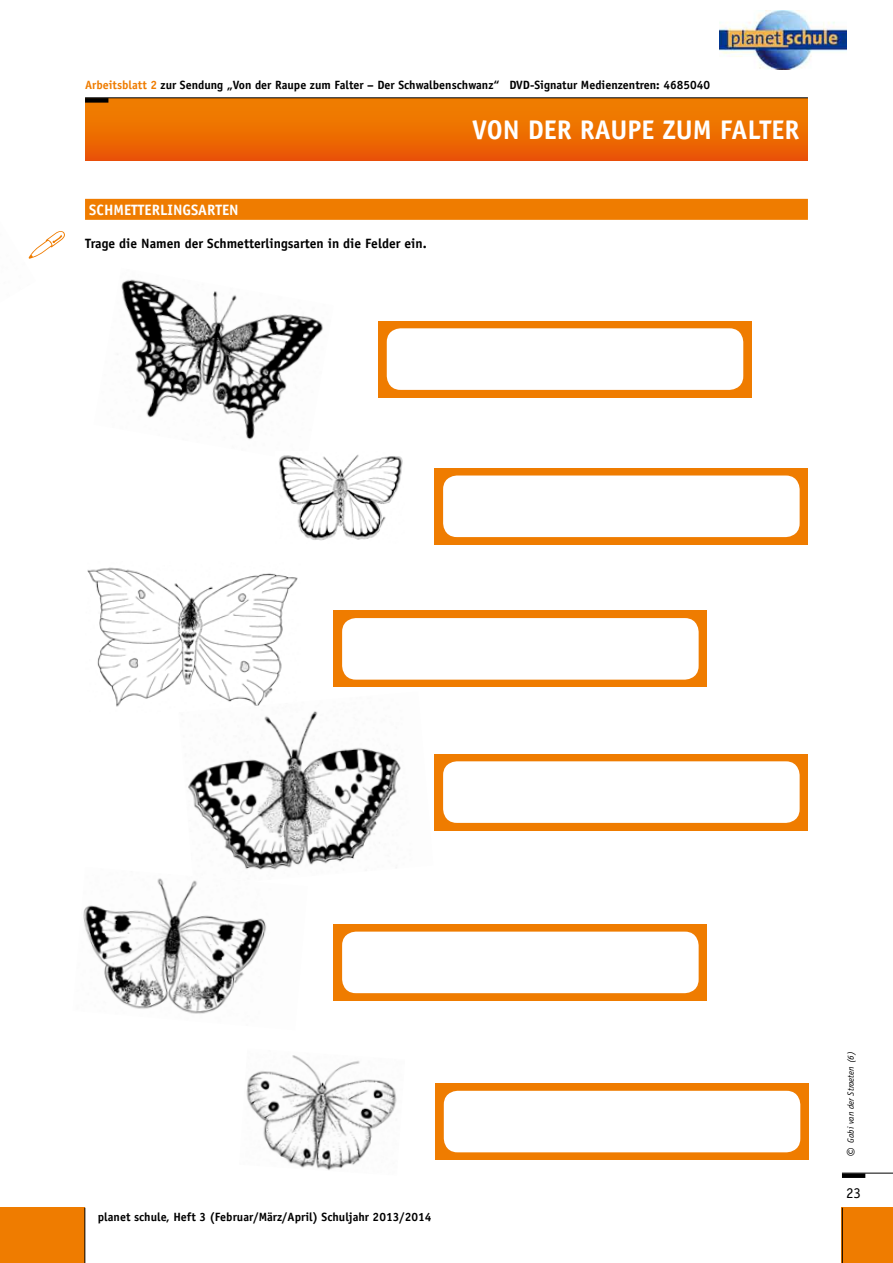
<style>
.page{position:relative;width:893px;height:1263px;background:#fff}
.page>*{position:absolute;margin:0;border:0;box-sizing:border-box;transform-origin:0 0}
.t1{font:700 27px "Officina Sans Std";color:#fff}
.t2{font:700 15px "Officina Sans Std";color:#fff}
.t3{font:15px "Officina Sans Std";color:#000}
.t4{font:700 13.5px "Officina Sans Std";color:#000}
.t5{font:700 12px "Officina Sans Std";color:#000}
.t6{font:italic 9px "Officina Sans Std";color:#000}
.s1{color:#ef7c00}
.s2{font-size:16.5px}
</style>
<div class="page">
<div style="left:0;top:1208px;width:85px;height:55px;background:#ef7c00"></div>
<div style="left:842px;top:1208px;width:51px;height:55px;background:#ef7c00"></div>
<hr style="left:84px;top:1208px;width:1px;height:55px;background:#000">
<div style="left:85px;top:99px;width:723px;height:62px;background:linear-gradient(to bottom,#f08400,#ea5705)"></div>
<hr style="left:85px;top:97px;width:723px;height:1px;background:#000">
<div style="left:85px;top:98px;width:23px;height:5px;background:#000"></div>
<hr style="left:842px;top:1173px;width:51px;height:1px;background:#000">
<div style="left:842px;top:1173px;width:23px;height:5px;background:#000"></div>
<hr style="left:842px;top:1208px;width:1px;height:55px;background:#000">
<svg style="left:29px;top:231px;width:36px;height:28px"></svg>
<div style="left:85px;top:199px;width:723px;height:21px;background:#ef7c00"></div>
<img style="left:121px;top:279px;width:202px;height:161px">
<div style="left:378px;top:321px;width:374px;height:76px;background:#ef7c00"></div>
<div style="left:387px;top:328px;width:356px;height:62px;background:#fff;border-radius:14px"></div>
<div style="left:435px;top:754px;width:373px;height:76px;background:#ef7c00"></div>
<div style="left:443px;top:761px;width:357px;height:62px;background:#fff;border-radius:14px"></div>
<div style="left:334px;top:611px;width:373px;height:76px;background:#ef7c00"></div>
<div style="left:342px;top:618px;width:357px;height:62px;background:#fff;border-radius:14px"></div>
<img style="left:87px;top:567px;width:211px;height:140px">
<img style="left:178px;top:691px;width:223px;height:176px">
<div style="left:334px;top:924px;width:373px;height:77px;background:#ef7c00"></div>
<div style="left:342px;top:932px;width:357px;height:61px;background:#fff;border-radius:14px"></div>
<img style="left:83px;top:867px;width:208px;height:147px">
<div style="left:435px;top:1083px;width:374px;height:77px;background:#ef7c00"></div>
<div style="left:444px;top:1091px;width:356px;height:61px;background:#fff;border-radius:14px"></div>
<img style="left:246px;top:1055px;width:151px;height:115px">
<img style="left:279px;top:454px;width:156px;height:90px">
<div style="left:435px;top:468px;width:373px;height:76px;background:#ef7c00"></div>
<div style="left:443px;top:475px;width:357px;height:62px;background:#fff;border-radius:14px"></div>
<img style="left:719px;top:10px;width:128px;height:59px">
<p class="t5" style="left:85px;top:78px;width:626px"><span class="s1">Arbeitsblatt 2</span> zur Sendung „Von der Raupe zum Falter – Der Schwalbenschwanz“ DVD-Signatur Medienzentren: 4685040</p>
<p class="t2" style="left:89px;top:200px;width:151px">SCHMETTERLINGSARTEN</p>
<p class="t4" style="left:85px;top:234px;width:343px">Trage die Namen der Schmetterlingsarten in die Felder ein.</p>
<h1 class="t1" style="left:472px;top:113px;width:329px">VON DER RAUPE ZUM FALTER</h1>
<p class="t5" style="left:98px;top:1209px;width:335px">planet schule, Heft 3 (Februar/März/April) Schuljahr 2013/2014</p>
<p class="t6" style="left:846px;top:1157px;width:107px;rotate:-90deg"><span class="s2">©</span> Gabi van der Straeten (6)</p>
<p class="t3" style="left:846px;top:1184px;width:16px">23</p>
</div>
